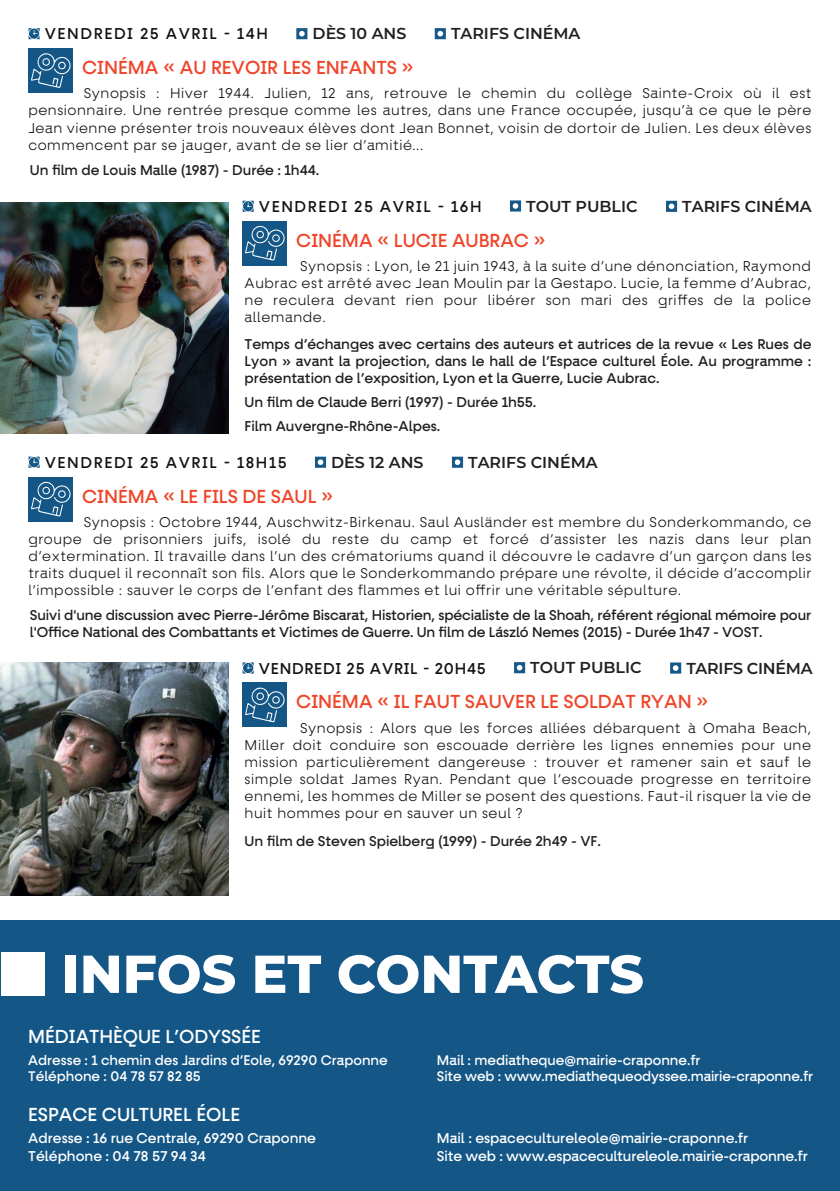
<style>
.page{position:relative;width:840px;height:1191px;background:#fff}
.page>*{position:absolute;margin:0;border:0;box-sizing:border-box;transform-origin:0 0}
.t1{font:800 53.2px "Montserrat";color:#fff}
.t2{font:100 19px "Fractul Variable";color:#ef4529}
.t3{font:100 19px "Fractul Variable";color:#ef452b}
.t4{font:100 19px "Fractul Variable";color:#fff}
.t5{font:600 15.8px "Montserrat";color:#231f20}
.t6{font:100 15.8px "Fractul Variable";letter-spacing:.1em;color:#111416}
.t7{font:100 15.8px "Fractul Variable";letter-spacing:.05em;color:#111416}
.t8{font:100 14.4px/17.2px "Fractul Variable";letter-spacing:.04em;color:#111416;text-align:justify}
.t9{font:100 14.4px/17.2px "Fractul Variable";letter-spacing:-.005em;color:#231f20}
.t10{font:100 14.4px/17.2px "Fractul Variable";color:#fff}
.t11{font:100 14px/16.8px "Fractul Variable";color:#fff}
</style>
<div class="page">
<div style="left:0;top:920px;width:839px;height:271px;background:#145787"></div>
<svg style="left:242px;top:201px;width:11px;height:11px"></svg>
<svg style="left:509px;top:200px;width:11px;height:11px"></svg>
<div style="left:242px;top:221px;width:45px;height:44px;background:#145787"></div>
<svg style="left:245px;top:225px;width:40px;height:36px"></svg>
<svg style="left:666px;top:201px;width:10px;height:11px"></svg>
<img style="left:0;top:203px;width:228px;height:231px">
<svg style="left:242px;top:662px;width:11px;height:11px"></svg>
<svg style="left:514px;top:662px;width:11px;height:11px"></svg>
<div style="left:242px;top:682px;width:45px;height:45px;background:#145787"></div>
<svg style="left:245px;top:687px;width:40px;height:35px"></svg>
<svg style="left:670px;top:662px;width:10px;height:11px"></svg>
<img style="left:0;top:662px;width:228px;height:233px">
<svg style="left:29px;top:28px;width:11px;height:11px"></svg>
<svg style="left:296px;top:28px;width:11px;height:11px"></svg>
<svg style="left:434px;top:28px;width:11px;height:11px"></svg>
<div style="left:29px;top:48px;width:44px;height:45px;background:#145787"></div>
<svg style="left:31px;top:53px;width:40px;height:35px"></svg>
<svg style="left:29px;top:456px;width:11px;height:12px"></svg>
<svg style="left:315px;top:456px;width:11px;height:12px"></svg>
<svg style="left:451px;top:456px;width:12px;height:12px"></svg>
<div style="left:29px;top:477px;width:44px;height:44px;background:#145787"></div>
<svg style="left:31px;top:481px;width:40px;height:36px"></svg>
<div style="left:1px;top:952px;width:43px;height:44px;background:#fff"></div>
<p class="t6" style="left:45px;top:25px;width:224px">VENDREDI 25 AVRIL - 14H</p>
<p class="t5" style="left:312px;top:22px;width:95px">DÈS 10 ANS</p>
<p class="t5" style="left:451px;top:22px;width:131px">TARIFS CINÉMA</p>
<h2 class="t3" style="left:82px;top:57px;width:333px">CINÉMA « AU REVOIR LES ENFANTS »</h2>
<p class="t8" style="left:28px;top:85px;width:784px;text-indent:55px">Synopsis : Hiver 1944. Julien, 12 ans, retrouve le chemin du collège Sainte-Croix où il est pensionnaire. Une rentrée presque comme les autres, dans une France occupée, jusqu’à ce que le père Jean vienne présenter trois nouveaux élèves dont Jean Bonnet, voisin de dortoir de Julien. Les deux élèves commencent par se jauger, avant de se lier d’amitié...</p>
<p class="t9" style="left:30px;top:162px;width:291px">Un film de Louis Malle (1987) - Durée : 1h44.</p>
<p class="t6" style="left:259px;top:198px;width:224px">VENDREDI 25 AVRIL - 16H</p>
<p class="t5" style="left:526px;top:195px;width:113px">TOUT PUBLIC</p>
<p class="t5" style="left:681px;top:195px;width:131px">TARIFS CINÉMA</p>
<h2 class="t3" style="left:296px;top:230px;width:251px">CINÉMA « LUCIE AUBRAC »</h2>
<p class="t8" style="left:244px;top:257px;width:567px;text-indent:55px">Synopsis : Lyon, le 21 juin 1943, à la suite d’une dénonciation, Raymond Aubrac est arrêté avec Jean Moulin par la Gestapo. Lucie, la femme d’Aubrac, ne reculera devant rien pour libérer son mari des griffes de la police allemande.</p>
<p class="t9" style="left:244px;top:335px;width:568px;text-align:justify">Temps d’échanges avec certains des auteurs et autrices de la revue « Les Rues de Lyon » avant la projection, dans le hall de l’Espace culturel Éole. Au programme : présentation de l’exposition, Lyon et la Guerre, Lucie Aubrac.</p>
<p class="t9" style="left:244px;top:390px;width:293px;line-height:24px">Un film de Claude Berri (1997) - Durée 1h55.<br>Film Auvergne-Rhône-Alpes.</p>
<p class="t6" style="left:45px;top:454px;width:243px">VENDREDI 25 AVRIL - 18H15</p>
<p class="t5" style="left:331px;top:451px;width:94px">DÈS 12 ANS</p>
<p class="t5" style="left:468px;top:451px;width:131px">TARIFS CINÉMA</p>
<h2 class="t2" style="left:82px;top:486px;width:252px">CINÉMA « LE FILS DE SAUL »</h2>
<p class="t8" style="left:28px;top:513px;width:784px;text-indent:55px">Synopsis : Octobre 1944, Auschwitz-Birkenau. Saul Ausländer est membre du Sonderkommando, ce groupe de prisonniers juifs, isolé du reste du camp et forcé d’assister les nazis dans leur plan d’extermination. Il travaille dans l’un des crématoriums quand il découvre le cadavre d’un garçon dans les traits duquel il reconnaît son fils. Alors que le Sonderkommando prépare une révolte, il décide d’accomplir l’impossible : sauver le corps de l’enfant des flammes et lui offrir une véritable sépulture.</p>
<p class="t9" style="left:30px;top:606px;width:782px">Suivi d'une discussion avec Pierre-Jérôme Biscarat, Historien, spécialiste de la Shoah, référent régional mémoire pour l'Office National des Combattants et Victimes de Guerre. Un film de László Nemes (2015) - Durée 1h47 - VOST.</p>
<p class="t7" style="left:259px;top:659px;width:228px">VENDREDI 25 AVRIL - 20H45</p>
<p class="t5" style="left:530px;top:656px;width:113px">TOUT PUBLIC</p>
<p class="t5" style="left:686px;top:657px;width:128px">TARIFS CINÉMA</p>
<h2 class="t2" style="left:296px;top:691px;width:413px">CINÉMA « IL FAUT SAUVER LE SOLDAT RYAN »</h2>
<p class="t8" style="left:244px;top:719px;width:567px;text-indent:55px">Synopsis : Alors que les forces alliées débarquent à Omaha Beach, Miller doit conduire son escouade derrière les lignes ennemies pour une mission particulièrement dangereuse : trouver et ramener sain et sauf le simple soldat James Ryan. Pendant que l’escouade progresse en territoire ennemi, les hommes de Miller se posent des questions. Faut-il risquer la vie de huit hommes pour en sauver un seul ?</p>
<p class="t9" style="left:244px;top:833px;width:357px">Un film de Steven Spielberg (1999) - Durée 2h49 - VF.</p>
<h1 class="t1" style="left:62px;top:935px;width:583px">INFOS ET CONTACTS</h1>
<h2 class="t4" style="left:28px;top:1026px;width:234px">MÉDIATHÈQUE L’ODYSSÉE</h2>
<p class="t11" style="left:28px;top:1051px;width:361px">Adresse : 1 chemin des Jardins d’Eole, 69290 Craponne<br>Téléphone : 04 78 57 82 85</p>
<p class="t11" style="left:436px;top:1051px;width:377px">Mail : mediatheque@mairie-craponne.fr<br>Site web : www.mediathequeodyssee.mairie-craponne.fr</p>
<h2 class="t4" style="left:28px;top:1104px;width:213px">ESPACE CULTUREL ÉOLE</h2>
<p class="t10" style="left:28px;top:1130px;width:289px">Adresse : 16 rue Centrale, 69290 Craponne<br>Téléphone : 04 78 57 94 34</p>
<p class="t10" style="left:436px;top:1130px;width:372px">Mail : espacecultureleole@mairie-craponne.fr<br>Site web : www.espacecultureleole.mairie-craponne.fr</p>
</div>
